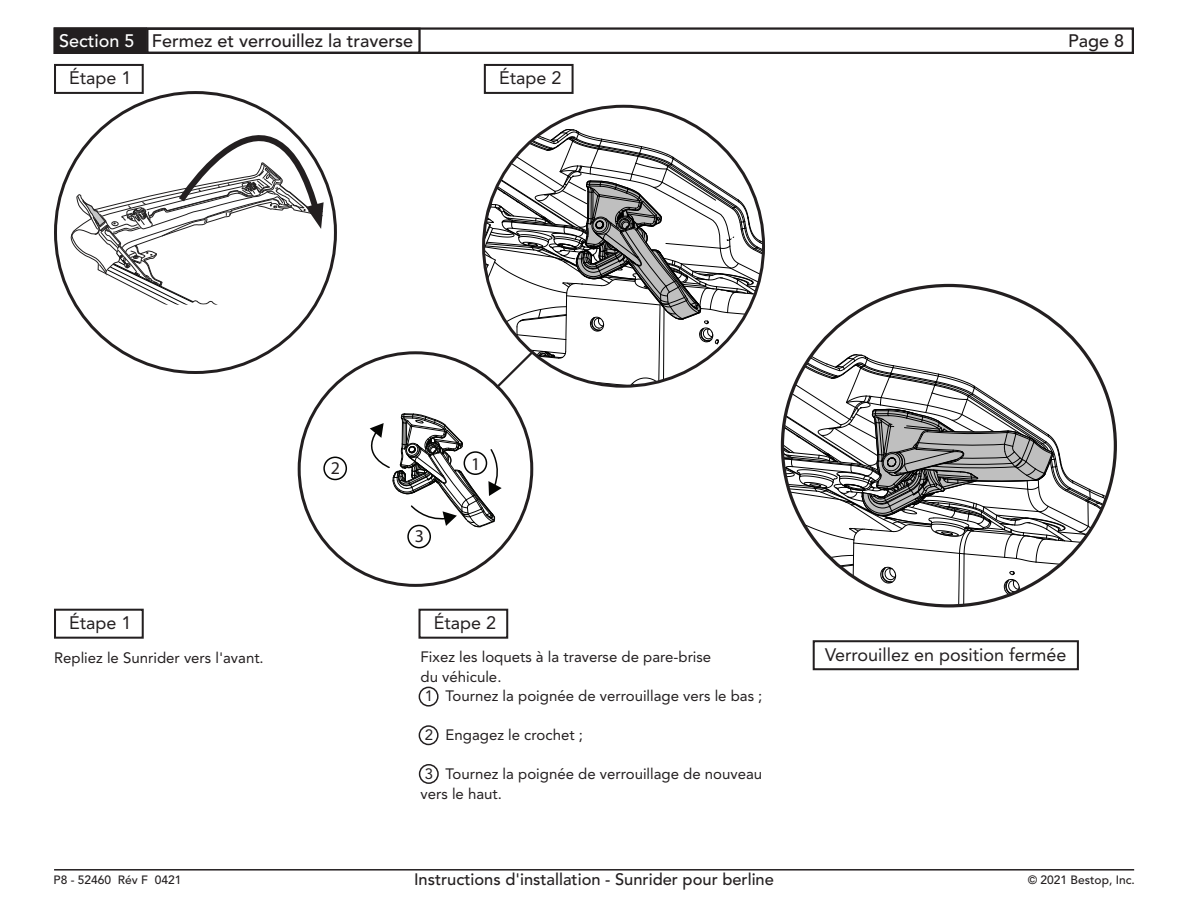
<style>
.page{position:relative;width:1188px;height:918px;background:#fff}
.page>*{position:absolute;margin:0;border:0;box-sizing:border-box;transform-origin:0 0}
.t1{font:18px "Avenir LT Std";color:#231f20}
.t2{font:500 18px "Avenir LT Std";color:#231f20}
.t3{font:500 18px "Avenir LT Std";color:#fff}
.t4{font:18px "Myriad Pro";color:#231f20}
.t5{font:500 16.5px "Avenir LT Std";color:#231f20}
.t6{font:15px/19.5px "Avenir LT Std";color:#231f20}
.t7{font:500 12px "Avenir LT Std";color:#231f20}
</style>
<div class="page">
<div style="left:54px;top:27px;width:1080px;height:27px;border:2px solid #231f20"></div>
<hr style="left:54px;top:869px;width:1080px;height:2px;background:#231f20">
<div style="left:55px;top:29px;width:91px;height:24px;background:#231f20"></div>
<div style="left:54px;top:27px;width:93px;height:27px;border:2px solid #231f20"></div>
<div style="left:146px;top:28px;width:275px;height:26px;border:2px solid #231f20"></div>
<div style="left:419px;top:687px;width:20px;height:20px;border:2px solid #231f20;border-radius:50%"></div>
<div style="left:419px;top:725px;width:20px;height:20px;border:2px solid #231f20;border-radius:50%"></div>
<div style="left:419px;top:764px;width:20px;height:20px;border:2px solid #231f20;border-radius:50%"></div>
<div style="left:323px;top:457px;width:24px;height:23px;border:2px solid #040503;border-radius:50%"></div>
<div style="left:407px;top:525px;width:24px;height:23px;border:2px solid #040503;border-radius:50%"></div>
<svg style="left:369px;top:413px;width:133px;height:114px"></svg>
<svg style="left:484px;top:106px;width:280px;height:285px"></svg>
<svg style="left:782px;top:285px;width:333px;height:319px"></svg>
<svg style="left:53px;top:52px;width:272px;height:253px"></svg>
<svg style="left:54px;top:608px;width:90px;height:31px"></svg>
<svg style="left:418px;top:608px;width:91px;height:31px"></svg>
<svg style="left:483px;top:63px;width:91px;height:31px"></svg>
<svg style="left:812px;top:640px;width:267px;height:31px"></svg>
<p class="t3" style="left:59px;top:30px;width:77px">Section 5</p>
<p class="t2" style="left:152px;top:30px;width:263px">Fermez et verrouillez la traverse</p>
<p class="t2" style="left:1068px;top:30px;width:58px">Page 8</p>
<p class="t1" style="left:69px;top:68px;width:64px">Étape 1</p>
<p class="t1" style="left:499px;top:68px;width:64px">Étape 2</p>
<p class="t4" style="left:331px;top:457px;width:11px">2</p>
<p class="t4" style="left:471px;top:452px;width:11px">1</p>
<p class="t4" style="left:415px;top:525px;width:11px">3</p>
<p class="t1" style="left:69px;top:612px;width:64px">Étape 1</p>
<p class="t1" style="left:434px;top:612px;width:64px">Étape 2</p>
<p class="t6" style="left:54px;top:648px;width:211px">Repliez le Sunrider vers l'avant.</p>
<p class="t6" style="left:421px;top:647px;width:292px">Fixez les loquets à la traverse de pare-brise du véhicule.</p>
<p class="t6" style="left:425px;top:686px;width:339px">1 Tournez la poignée de verrouillage vers le bas ;</p>
<p class="t6" style="left:425px;top:725px;width:160px">2 Engagez le crochet ;</p>
<p class="t6" style="left:421px;top:764px;width:343px">3 Tournez la poignée de verrouillage de nouveau vers le haut.</p>
<p class="t1" style="left:825px;top:644px;width:243px">Verrouillez en position fermée</p>
<p class="t7" style="left:54px;top:873px;width:129px">P8 - 52460 Rév F 0421</p>
<p class="t5" style="left:414px;top:870px;width:361px">Instructions d'installation - Sunrider pour berline</p>
<p class="t7" style="left:1028px;top:873px;width:109px">© 2021 Bestop, Inc.</p>
</div>
